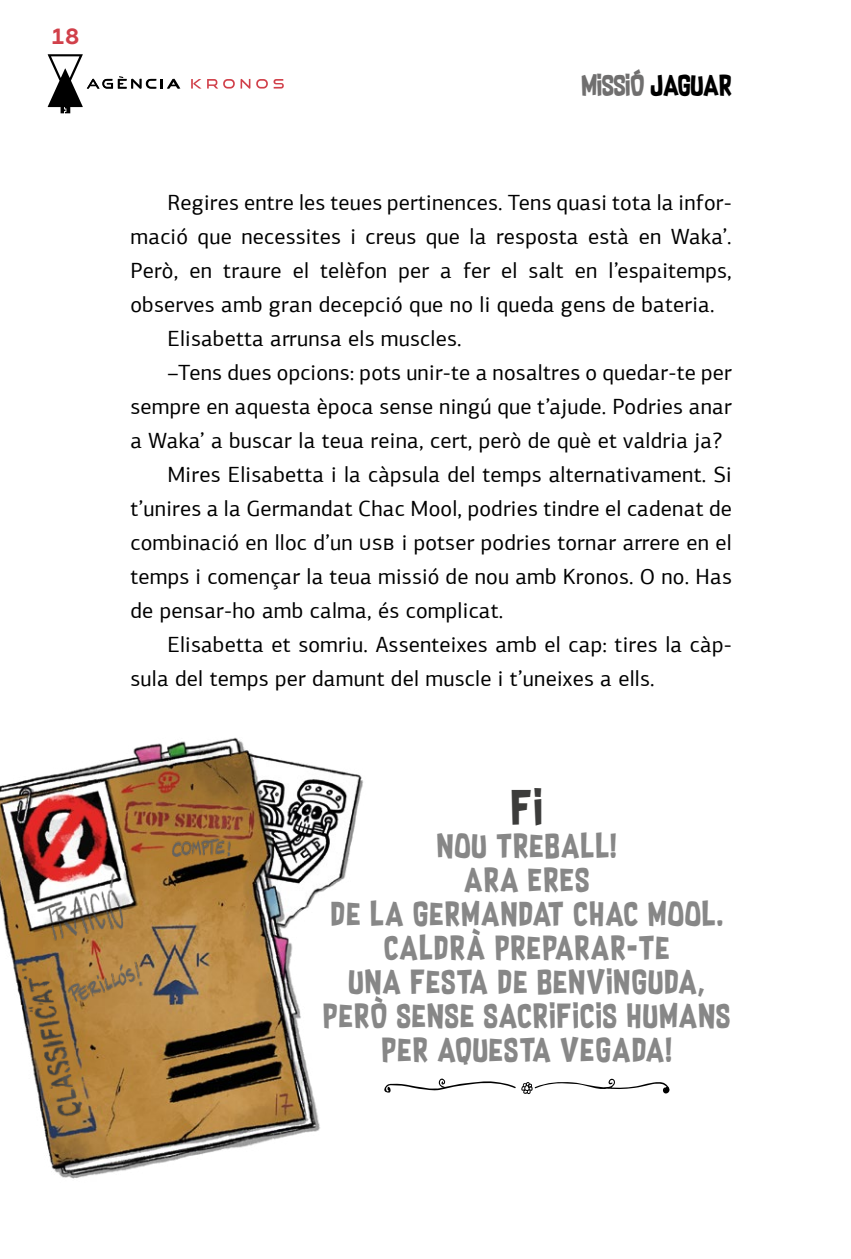
<style>
.page{position:relative;width:851px;height:1259px;background:#fff}
.page>*{position:absolute;margin:0;border:0;box-sizing:border-box;transform-origin:0 0}
.t1{font:40px "Supersonic Rocketship";color:#3c3c3b}
.t2{font:28px/34px "Supersonic Rocketship";letter-spacing:.05em;color:#878787;text-align:center}
.t3{font:24px "Supersonic Rocketship";color:#706f6f}
.t4{font:22px "PF Agora Sans Pro";letter-spacing:.01em;color:#000}
.t5{font:700 22px "Geometria";color:#d1404a}
.s1{color:#000}
</style>
<div class="page">
<svg style="left:191px;top:79px;width:10px;height:10px"></svg>
<svg style="left:207px;top:79px;width:43px;height:10px"></svg>
<svg style="left:256px;top:79px;width:28px;height:10px"></svg>
<img style="left:0;top:737px;width:363px;height:442px">
<svg style="left:48px;top:54px;width:132px;height:59px"></svg>
<svg style="left:384px;top:1078px;width:286px;height:16px"></svg>
<p class="t5" style="left:51px;top:23px;width:30px">18</p>
<p class="t3" style="left:581px;top:66px;width:152px">MISSIÓ <span class="s1">JAGUAR</span></p>
<p class="t4" style="left:167px;top:189px;width:566px">Regires entre les teues pertinences. Tens quasi tota la infor-</p>
<p class="t4" style="left:130px;top:223px;width:602px">mació que necessites i creus que la resposta està en Waka’.</p>
<p class="t4" style="left:130px;top:257px;width:603px">Però, en traure el telèfon per a fer el salt en l’espaitemps,</p>
<p class="t4" style="left:130px;top:291px;width:585px">observes amb gran decepció que no li queda gens de bateria.</p>
<p class="t4" style="left:167px;top:325px;width:296px">Elisabetta arrunsa els muscles.</p>
<p class="t4" style="left:167px;top:359px;width:566px">–Tens dues opcions: pots unir-te a nosaltres o quedar-te per</p>
<p class="t4" style="left:130px;top:393px;width:602px">sempre en aquesta època sense ningú que t’ajude. Podries anar</p>
<p class="t4" style="left:130px;top:427px;width:593px">a Waka’ a buscar la teua reina, cert, però de què et valdria ja?</p>
<p class="t4" style="left:167px;top:461px;width:566px">Mires Elisabetta i la càpsula del temps alternativament. Si</p>
<p class="t4" style="left:130px;top:495px;width:602px">t’unires a la Germandat Chac Mool, podries tindre el cadenat de</p>
<p class="t4" style="left:130px;top:529px;width:602px">combinació en lloc d’un usb i potser podries tornar arrere en el</p>
<p class="t4" style="left:130px;top:563px;width:602px">temps i començar la teua missió de nou amb Kronos. O no. Has</p>
<p class="t4" style="left:130px;top:597px;width:374px">de pensar-ho amb calma, és complicat.</p>
<p class="t4" style="left:167px;top:631px;width:566px">Elisabetta et somriu. Assenteixes amb el cap: tires la càp-</p>
<p class="t4" style="left:130px;top:665px;width:525px">sula del temps per damunt del muscle i t’uneixes a ells.</p>
<h1 class="t1" style="left:511px;top:776px;width:32px">FI</h1>
<p class="t2" style="left:323px;top:828px;width:408px">NOU TREBALL!<br>ARA ERES<br>DE LA GERMANDAT CHAC MOOL.<br>CALDRÀ PREPARAR-TE<br>UNA FESTA DE BENVINGUDA,<br>PERÒ SENSE SACRIFICIS HUMANS<br>PER AQUESTA VEGADA!</p>
</div>
